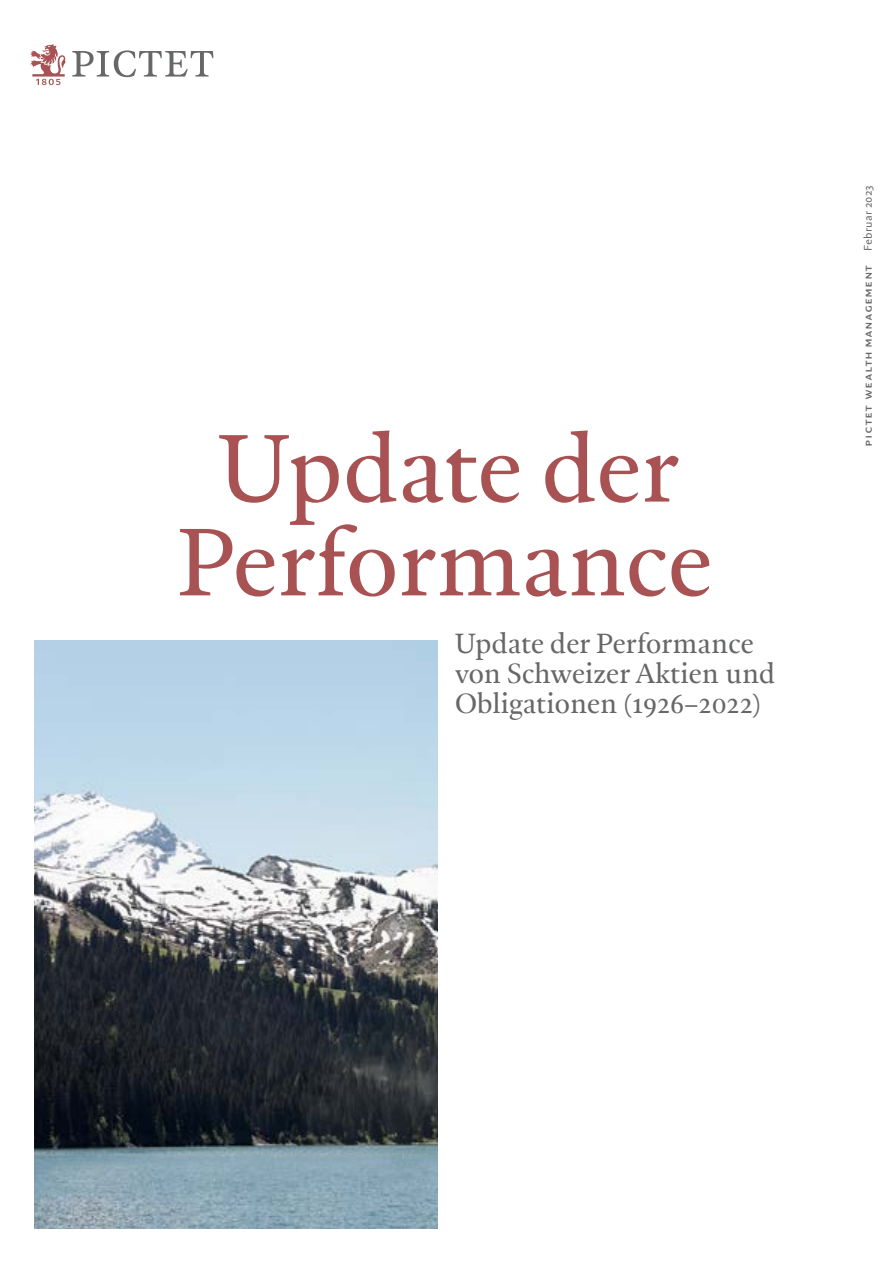
<style>
.page{position:relative;width:893px;height:1263px;background:#fff}
.page>*{position:absolute;margin:0;border:0;box-sizing:border-box;transform-origin:0 0}
.t1{font:90px/93.8px "Lardy Serif";letter-spacing:-.01em;color:#a85253;text-align:center}
.t2{font:26.25px/30px "Lardy Serif";letter-spacing:-.01em;color:#666768}
.t3{font:700 10.5px "Lardy Sans";letter-spacing:.01em;color:#666768}
.t4{font:10.5px "Lardy Sans";letter-spacing:.01em;color:#666768}
</style>
<div class="page">
<svg style="left:30px;top:44px;width:36px;height:41px"></svg>
<svg style="left:72px;top:50px;width:141px;height:27px"></svg>
<img style="left:34px;top:640px;width:404px;height:589px">
<h1 class="t1" style="left:178px;top:424px;width:536px">Update der<br>Performance</h1>
<p class="t2" style="left:455px;top:629px;width:322px">Update der Performance von Schweizer Aktien und -Obligationen (1926–2022)</p>
<p class="t4" style="left:861px;top:251px;width:67px;rotate:-90deg">Februar 2023</p>
<p class="t3" style="left:861px;top:447px;width:184px;rotate:-90deg">pictet wealth management</p>
</div>
